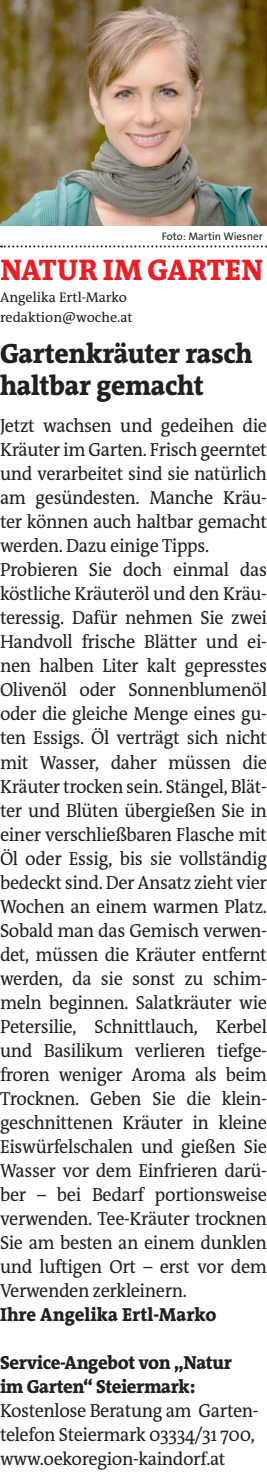
<style>
.page{position:relative;width:267px;height:1475px;background:#fff}
.page>*{position:absolute;margin:0;border:0;box-sizing:border-box;transform-origin:0 0}
.t1{font:800 30px "The RM Antiqua";letter-spacing:.005em;color:#ee1d23}
.t2{font:800 28px/32px "The RM Antiqua";letter-spacing:-.01em;color:#231f20;scale:.95 1}
.t3{font:19px/24px "The RM Antiqua";letter-spacing:-.02em;color:#231f20;scale:.95 1}
.t4{font:800 19px/24px "The RM Antiqua";letter-spacing:-.02em;color:#231f20;scale:.95 1}
.t5{font:800 19px "The RM Antiqua";color:#231f20;scale:.95 1}
.t6{font:18.4px "The RM Antiqua";letter-spacing:-.02em;color:#231f20}
.t7{font:14px/20px "The RM Antiqua";color:#231f20}
.t8{font:11px "The Sans Os F";color:#231f20}
</style>
<div class="page">
<svg style="left:1px;top:245px;width:265px;height:2px"></svg>
<img style="left:0;top:0;width:266px;height:225px">
<p class="t8" style="left:161px;top:229px;width:102px">Foto: Martin Wiesner</p>
<h1 class="t1" style="left:1px;top:250px;width:263px">NATUR IM GARTEN</h1>
<p class="t7" style="left:0;top:287px;width:134px">Angelika Ertl-Marko redaktion@woche.at</p>
<h2 class="t2" style="left:0;top:338px;width:267px">Gartenkräuter rasch haltbar gemacht</h2>
<p class="t3" style="left:0;top:414px;width:282px">Jetzt wachsen und gedeihen die<br>Kräuter im Garten. Frisch geerntet und verarbeitet sind sie natürlich am gesündesten. Manche Kräu&shy;ter können auch haltbar gemacht werden. Dazu einige Tipps.<br>Probieren Sie doch einmal das köstliche Kräuteröl und den Kräu&shy;teressig. Dafür nehmen Sie zwei<br>Handvoll frische Blätter und ei&shy;nen halben Liter kalt gepresstes<br>Olivenöl oder Sonnenblumenöl oder die gleiche Menge eines gu&shy;ten Essigs. Öl verträgt sich nicht mit Wasser, daher müssen die<br>Kräuter trocken sein. Stängel, Blät&shy;ter und Blüten übergießen Sie in einer verschließbaren Flasche mit<br>Öl oder Essig, bis sie vollständig bedeckt sind. Der Ansatz zieht vier<br>Wochen an einem warmen Platz.<br>Sobald man das Gemisch verwen&shy;det, müssen die Kräuter entfernt werden, da sie sonst zu schim&shy;meln beginnen. Salatkräuter wie<br>Petersilie, Schnittlauch, Kerbel und Basilikum verlieren tiefge&shy;froren weniger Aroma als beim<br>Trocknen. Geben Sie die klein&shy;geschnittenen Kräuter in kleine<br>Eiswürfelschalen und gießen Sie<br>Wasser vor dem Einfrieren darü&shy;ber – bei Bedarf portionsweise verwenden. Tee-Kräuter trocknen<br>Sie am besten an einem dunklen und luftigen Ort – erst vor dem<br>Verwenden zerkleinern.</p>
<p class="t5" style="left:0;top:1301px;width:229px">Ihre Angelika Ertl-Marko</p>
<p class="t4" style="left:0;top:1350px;width:245px">Service-Angebot von „Natur im Garten“ Steiermark:</p>
<p class="t3" style="left:0;top:1398px;width:273px">Kostenlose Beratung am Garten&shy;telefon Steiermark 03334/31 700,</p>
<p class="t6" style="left:0;top:1446px;width:227px">www.oekoregion-kaindorf.at</p>
</div>
